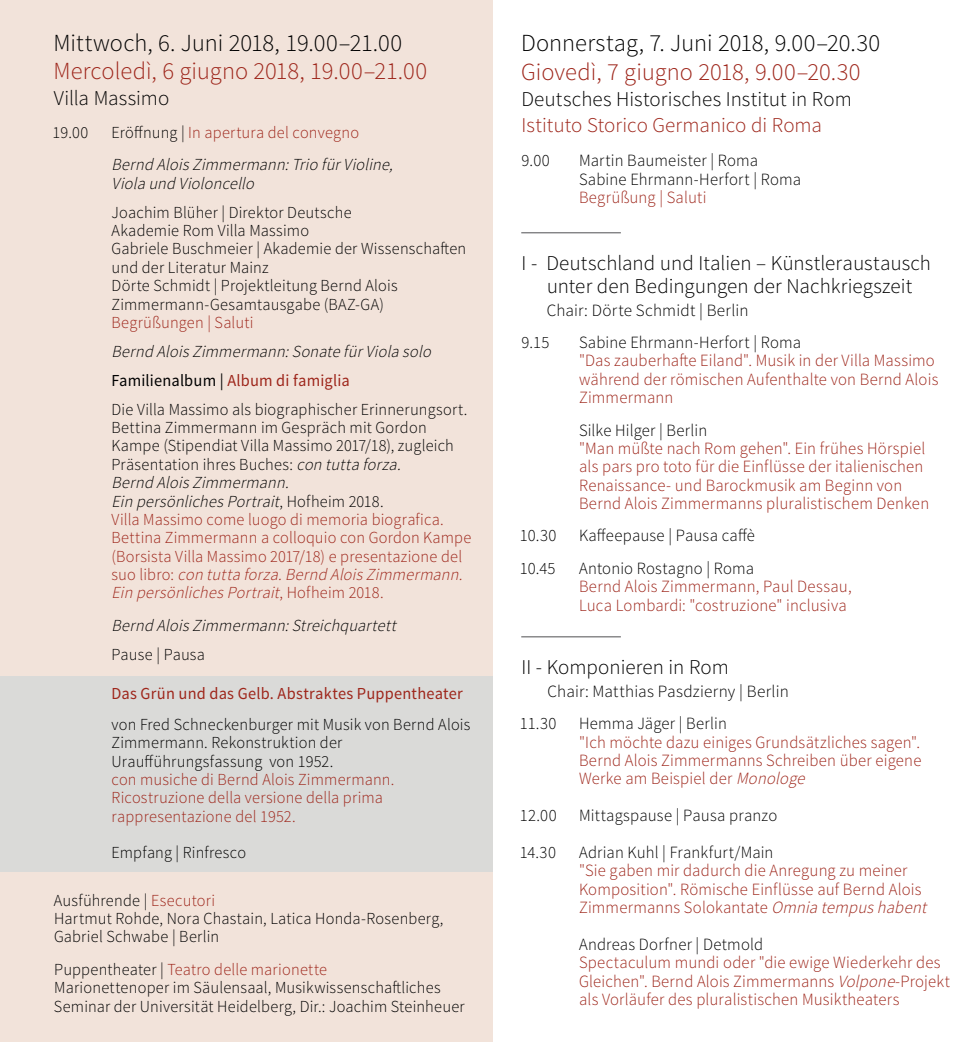
<style>
.page{position:relative;width:978px;height:1042px;background:#fff}
.page>*{position:absolute;margin:0;border:0;box-sizing:border-box;transform-origin:0 0}
.t1{font:300 24.5px "Source Sans Pro";color:#000}
.t2{font:300 24.5px "Source Sans Pro";color:#9e261b}
.t3{font:300 21px/22.8px "Source Sans Pro";color:#000;text-align:center}
.t4{font:300 21px "Source Sans Pro";color:#9e261b}
.t5{font:300 17.15px/18.4px "Source Sans Pro";letter-spacing:.01em;color:#9e261b}
.t6{font:300 17.15px/32.4px "Source Sans Pro";letter-spacing:.01em;color:#000}
.t7{font:300 16.8px/18.4px "Source Sans Pro";letter-spacing:.015em;color:#000}
.t8{font:300 16.8px/18.4px "Source Sans Pro";letter-spacing:.015em;color:#9e261b}
.t9{font:italic 300 16.8px/32.4px "Source Sans Pro";color:#000}
.t10{font:16.8px "Source Sans Pro";letter-spacing:.015em;color:#9e261b}
.s1{font-style:normal}
.s2{font-style:normal;color:#9e261b}
.s3{font-style:italic}
.s4{font-weight:400}
.s5{font-weight:400;color:#9e261b}
.s6{color:#000}
.s7{font-style:italic;color:#000}
.s8{color:#9e261b}
</style>
<div class="page">
<div style="left:0;top:0;width:492px;height:1042px;background:#f2e3da"></div>
<div style="left:0;top:676px;width:492px;height:196px;background:#dadad8"></div>
<hr style="left:521px;top:232px;width:99px;height:1px;background:#58585a">
<hr style="left:521px;top:636px;width:99px;height:1px;background:#58585a">
<h1 class="t1" style="left:54px;top:28px;width:350px">Mittwoch, 6. Juni 2018, 19.00–21.00</h1>
<h1 class="t2" style="left:54px;top:56px;width:375px">Mercoledì, 6 giugno 2018, 19.00–21.00</h1>
<p class="t3" style="left:54px;top:87px;width:117px">Villa Massimo</p>
<p class="t7" style="left:52px;top:123px;width:37px">19.00</p>
<p class="t9" style="left:111px;top:116px;width:287px"><span class="s1">Eröffnung |</span> <span class="s2">In apertura del convegno<br></span>Bernd AloisZimmermann:Trio fürVioline,</p>
<p class="t9" style="left:111px;top:167px;width:148px">Viola und Violoncello</p>
<p class="t7" style="left:111px;top:203px;width:356px">Joachim Blüher | Direktor Deutsche<br>Akademie Rom Villa Massimo<br>Gabriele Buschmeier | Akademie der Wissenschaften und der Literatur Mainz<br>Dörte Schmidt | Projektleitung Bernd Alois Zimmermann-Gesamtausgabe (BAZ-GA)</p>
<p class="t8" style="left:111px;top:313px;width:143px">Begrüßungen | Saluti</p>
<p class="t7" style="left:111px;top:337px;width:357px;line-height:28.9px"><span class="s3">Bernd AloisZimmermann:Sonate fürViola solo<br></span><span class="s4">Familienalbum |</span> <span class="s5">Album di famiglia<br></span>Die Villa Massimo als biographischer Erinnerungsort.</p>
<p class="t8" style="left:111px;top:418px;width:361px"><span class="s6">Bettina Zimmermann im Gespräch mit Gordon Kampe (Stipendiat Villa Massimo 2017/18), zugleich Präsentation ihres Buches:</span> <span class="s7">con tutta forza.<br>Bernd AloisZimmermann.<br>Ein persönlichesPortrait</span><span class="s6">, H o f h e i m 2 0 1 8 .<br></span>Villa Massimo come luogo di memoria biografica.<br>Bettina Zimmermann a colloquio con Gordon Kampe (Borsista Villa Massimo 2017/18) e presentazione del s u o l i b ro : <span class="s3">con tutta forza.Bernd AloisZimmermann.<br>Ein persönlichesPortrait</span>, H o f h e i m 2 0 1 8 .</p>
<p class="t9" style="left:111px;top:609px;width:290px">Bernd AloisZimmermann:Streichquartett</p>
<p class="t7" style="left:111px;top:645px;width:95px">Pause | Pausa</p>
<p class="t10" style="left:111px;top:683px;width:353px">Das Grün und das Gelb. Abstraktes Puppentheater</p>
<p class="t7" style="left:111px;top:715px;width:360px">von Fred Schneckenburger mit Musik von Bernd Alois<br>Zimmermann. Rekonstruktion der<br>Uraufführungsfassung von 1952.</p>
<p class="t8" style="left:111px;top:770px;width:284px">con musiche di Bernd Alois Zimmermann.<br>Ricostruzione della versione della prima rappresentazione del 1952.</p>
<p class="t7" style="left:111px;top:844px;width:136px">Empfang | Rinfresco</p>
<p class="t7" style="left:54px;top:891px;width:391px">Ausführende | <span class="s8">Esecutori<br></span>Hartmut Rohde, Nora Chastain, Latica Honda-Rosenberg,<br>Gabriel Schwabe | Berlin</p>
<p class="t7" style="left:54px;top:960px;width:412px">Puppentheater | <span class="s8">Teatro delle marionette<br></span>Marionettenoper im Säulensaal, Musikwissenschaftliches<br>Seminar der Universität Heidelberg, Dir.: Joachim Steinheuer</p>
<h1 class="t1" style="left:521px;top:28px;width:360px">Donnerstag, 7. Juni 2018, 9.00–20.30</h1>
<h1 class="t2" style="left:521px;top:57px;width:341px">Giovedì, 7 giugno 2018, 9.00–20.30</h1>
<p class="t3" style="left:521px;top:88px;width:332px">Deutsches Historisches Institut in Rom</p>
<p class="t4" style="left:521px;top:113px;width:302px">Istituto Storico Germanico di Roma</p>
<p class="t6" style="left:521px;top:145px;width:30px">9.00</p>
<p class="t6" style="left:579px;top:152px;width:223px;line-height:18.4px">Martin Baumeister | Roma<br>Sabine Ehrmann-Herfort | Roma</p>
<p class="t5" style="left:579px;top:188px;width:129px">Begrüßung | Saluti</p>
<p class="t3" style="left:521px;top:252px;width:411px">I - Deutschland und Italien – Künstleraustausch unter den Bedingungen der Nachkriegszeit</p>
<p class="t6" style="left:521px;top:294px;width:228px;text-indent:25px">Chair: Dörte Schmidt | Berlin<br>9.15</p>
<p class="t6" style="left:579px;top:326px;width:223px">Sabine Ehrmann-Herfort | Roma</p>
<p class="t5" style="left:579px;top:352px;width:361px">"Das zauberhafte Eiland". Musik in der Villa Massimo während der römischen Aufenthalte von Bernd Alois<br>Zimmermann</p>
<p class="t6" style="left:579px;top:414px;width:130px">Silke Hilger | Berlin</p>
<p class="t5" style="left:579px;top:439px;width:351px">"Man müßte nach Rom gehen". Ein frühes Hörspiel als pars pro toto für die Einflüsse der italienischen Renaissance- und Barockmusik am Beginn von Bernd Alois Zimmermanns pluralistischem Denken</p>
<p class="t6" style="left:520px;top:519px;width:38px">10.30</p>
<p class="t6" style="left:579px;top:519px;width:177px">Kaffeepause | Pausa caffè</p>
<p class="t6" style="left:520px;top:552px;width:37px">10.45</p>
<p class="t6" style="left:579px;top:552px;width:176px">Antonio Rostagno | Roma</p>
<p class="t5" style="left:579px;top:577px;width:274px">Bernd Alois Zimmermann, Paul Dessau,<br>Luca Lombardi: "costruzione" inclusiva</p>
<p class="t3" style="left:521px;top:656px;width:209px">II - Komponieren in Rom</p>
<p class="t6" style="left:520px;top:675px;width:270px;text-indent:28px">Chair: Matthias Pasdzierny | Berlin<br>11.30</p>
<p class="t6" style="left:579px;top:707px;width:149px">Hemma Jäger | Berlin</p>
<p class="t5" style="left:579px;top:733px;width:344px;text-align:justify">"Ich möchte dazu einiges Grundsätzliches sagen".<br>Bernd Alois Zimmermanns Schreiben über eigene Werke am Beispiel der <span class="s3">Monologe</span></p>
<p class="t6" style="left:520px;top:799px;width:38px">12.00</p>
<p class="t6" style="left:579px;top:799px;width:200px">Mittagspause | Pausa pranzo</p>
<p class="t6" style="left:520px;top:836px;width:37px">14.30</p>
<p class="t6" style="left:579px;top:836px;width:196px">Adrian Kuhl | Frankfurt/Main</p>
<p class="t5" style="left:579px;top:861px;width:353px">"Sie gaben mir dadurch die Anregung zu meiner<br>Komposition". Römische Einflüsse auf Bernd Alois<br>Zimmermanns Solokantate <span class="s3">Omnia tempushabent</span></p>
<p class="t6" style="left:579px;top:928px;width:186px">Andreas Dorfner | Detmold</p>
<p class="t5" style="left:579px;top:953px;width:372px">Spectaculum mundi oder "die ewige Wiederkehr des<br>Gleichen". Bernd Alois Zimmermanns <span class="s3">Volpone</span>-Projekt als Vorläufer des pluralistischen Musiktheaters</p>
</div>
